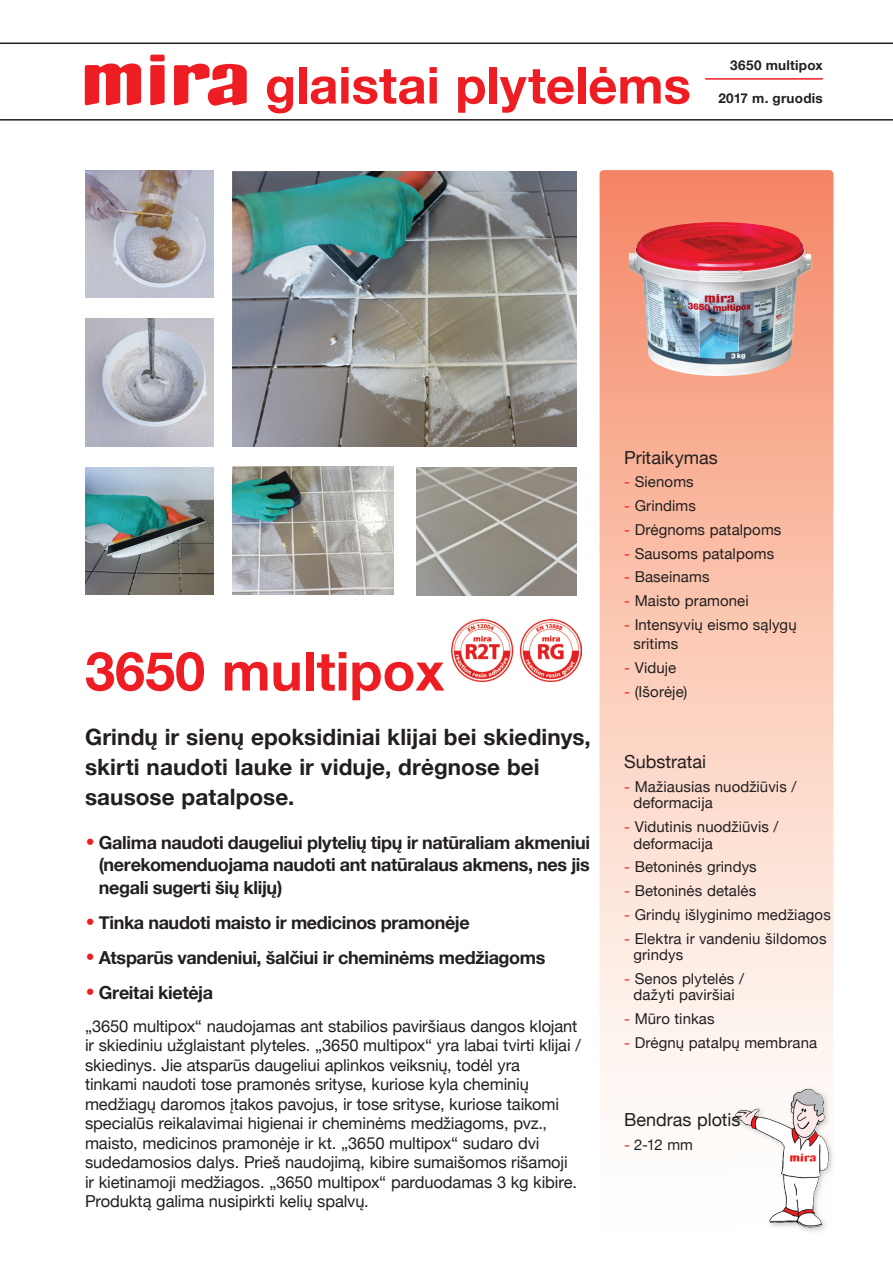
<style>
.page{position:relative;width:893px;height:1263px;background:#fff}
.page>*{position:absolute;margin:0;border:0;box-sizing:border-box;transform-origin:0 0}
.t1{font:700 54px "Helvetica Neue";color:#ee1d23}
.t2{font:700 51px "Helvetica Neue";color:#ee1d23}
.t3{font:700 22.5px/30px "Helvetica Neue";letter-spacing:.005em;color:#231f20}
.t4{font:700 18px/22.5px "Helvetica Neue";letter-spacing:-.02em;color:#231f20;text-align:justify}
.t5{font:18px "Helvetica Neue";color:#231f20}
.t6{font:16.5px/19.5px "Helvetica Neue";letter-spacing:-.01em;color:#231f20}
.t7{font:15px/16.5px "Helvetica Neue";letter-spacing:.005em;color:#231f20}
.t8{font:700 13.5px "Helvetica Neue";letter-spacing:.02em;color:#231f20}
.s1{font-size:28.5px;color:#ee1d23}
.s2{color:#ee1d23}
</style>
<div class="page">
<svg style="left:600px;top:170px;width:233px;height:922px;background:#facbb9"></svg>
<hr style="left:0;top:119px;width:893px;height:2px;background:#231f20">
<img style="left:732px;top:1086px;width:102px;height:146px">
<img style="left:734px;top:1089px;width:73px;height:39px">
<svg style="left:150px;top:65px;width:15px;height:40px"></svg>
<div style="left:150px;top:55px;width:15px;height:6px;background:#ee1d23;border-radius:2px"></div>
<svg style="left:85px;top:63px;width:57px;height:42px"></svg>
<svg style="left:174px;top:63px;width:73px;height:43px"></svg>
<hr style="left:0;top:43px;width:893px;height:1px;background:#231f20">
<img style="left:451px;top:619px;width:130px;height:62px">
<img style="left:232px;top:467px;width:161px;height:127px">
<img style="left:416px;top:468px;width:161px;height:127px">
<hr style="left:705px;top:78px;width:118px;height:2px;background:#ee1d23">
<img style="left:85px;top:170px;width:128px;height:128px">
<img style="left:85px;top:319px;width:128px;height:127px">
<img style="left:629px;top:222px;width:182px;height:154px">
<img style="left:232px;top:171px;width:345px;height:275px">
<img style="left:85px;top:468px;width:128px;height:126px">
<h2 class="t2" style="left:265px;top:45px;width:427px">glaistai plytelėms</h2>
<p class="t8" style="left:730px;top:55px;width:94px">3650 multipox</p>
<p class="t8" style="left:718px;top:87px;width:106px">2017 m. gruodis</p>
<h1 class="t1" style="left:85px;top:629px;width:361px">3650 multipox</h1>
<h3 class="t3" style="left:85px;top:722px;width:507px">Grindų ir sienų epoksidiniai klijai bei skiedinys, skirti naudoti lauke ir viduje, drėgnose bei sausose patalpose.</h3>
<p class="t4" style="left:99px;top:831px;width:493px;text-indent:-14px"><span class="s1">•</span> Galima naudoti daugeliui plytelių tipų ir natūraliam akmeniui (nerekomenduojama naudoti ant natūralaus akmens, nes jis negali sugerti šių klijų)</p>
<p class="t4" style="left:85px;top:912px;width:386px"><span class="s1">•</span> Tinka naudoti maisto ir medicinos pramonėje</p>
<p class="t4" style="left:85px;top:947px;width:462px"><span class="s1">•</span> Atsparūs vandeniui, šalčiui ir cheminėms medžiagoms</p>
<p class="t4" style="left:85px;top:982px;width:130px"><span class="s1">•</span> Greitai kietėja</p>
<p class="t6" style="left:85px;top:1017px;width:497px">„3650 multipox“ naudojamas ant stabilios paviršiaus dangos klojant ir skiediniu užglaistant plyteles. „3650 multipox“ yra labai tvirti klijai / skiedinys. Jie atsparūs daugeliui aplinkos veiksnių, todėl yra<br>tinkami naudoti tose pramonės srityse, kuriose kyla cheminių medžiagų daromos įtakos pavojus, ir tose srityse, kuriose taikomi specialūs reikalavimai higienai ir cheminėms medžiagoms, pvz., maisto, medicinos pramonėje ir kt. „3650 multipox“ sudaro dvi sudedamosios dalys. Prieš naudojimą, kibire sumaišomos rišamoji<br>ir kietinamoji medžiagos. „3650 multipox“ parduodamas 3 kg kibire.<br>Produktą galima nusipirkti kelių spalvų.</p>
<p class="t5" style="left:624px;top:444px;width:95px">Pritaikymas</p>
<p class="t7" style="left:624px;top:475px;width:71px"><span class="s2">-</span> Sienoms</p>
<p class="t7" style="left:624px;top:498px;width:73px"><span class="s2">-</span> Grindims</p>
<p class="t7" style="left:624px;top:522px;width:159px"><span class="s2">-</span> Drėgnoms patalpoms</p>
<p class="t7" style="left:624px;top:546px;width:151px"><span class="s2">-</span> Sausoms patalpoms</p>
<p class="t7" style="left:624px;top:570px;width:87px"><span class="s2">-</span> Baseinams</p>
<p class="t7" style="left:624px;top:593px;width:126px"><span class="s2">-</span> Maisto pramonei</p>
<p class="t7" style="left:633px;top:616px;width:165px;line-height:19.5px;text-indent:-9px"><span class="s2">-</span> Intensyvių eismo sąlygų sritims</p>
<p class="t7" style="left:624px;top:660px;width:54px"><span class="s2">-</span> Viduje</p>
<p class="t7" style="left:624px;top:684px;width:65px"><span class="s2">-</span> (Išorėje)</p>
<p class="t5" style="left:624px;top:749px;width:83px">Substratai</p>
<p class="t7" style="left:633px;top:779px;width:165px;text-indent:-9px"><span class="s2">-</span> Mažiausias nuodžiūvis / deformacija</p>
<p class="t7" style="left:633px;top:819px;width:147px;text-indent:-9px"><span class="s2">-</span> Vidutinis nuodžiūvis / deformacija</p>
<p class="t7" style="left:624px;top:860px;width:134px"><span class="s2">-</span> Betoninės grindys</p>
<p class="t7" style="left:624px;top:883px;width:134px"><span class="s2">-</span> Betoninės detalės</p>
<p class="t7" style="left:624px;top:907px;width:208px"><span class="s2">-</span> Grindų išlyginimo medžiagos</p>
<p class="t7" style="left:633px;top:931px;width:195px;text-indent:-9px"><span class="s2">-</span> Elektra ir vandeniu šildomos grindys</p>
<p class="t7" style="left:624px;top:971px;width:121px;text-align:center"><span class="s2">-</span> Senos plytelės / dažyti paviršiai</p>
<p class="t7" style="left:624px;top:1011px;width:92px"><span class="s2">-</span> Mūro tinkas</p>
<p class="t7" style="left:624px;top:1035px;width:194px"><span class="s2">-</span> Drėgnų patalpų membrana</p>
<p class="t5" style="left:624px;top:1107px;width:118px">Bendras plotis</p>
<p class="t7" style="left:624px;top:1137px;width:70px"><span class="s2">-</span> 2-12 mm</p>
</div>
